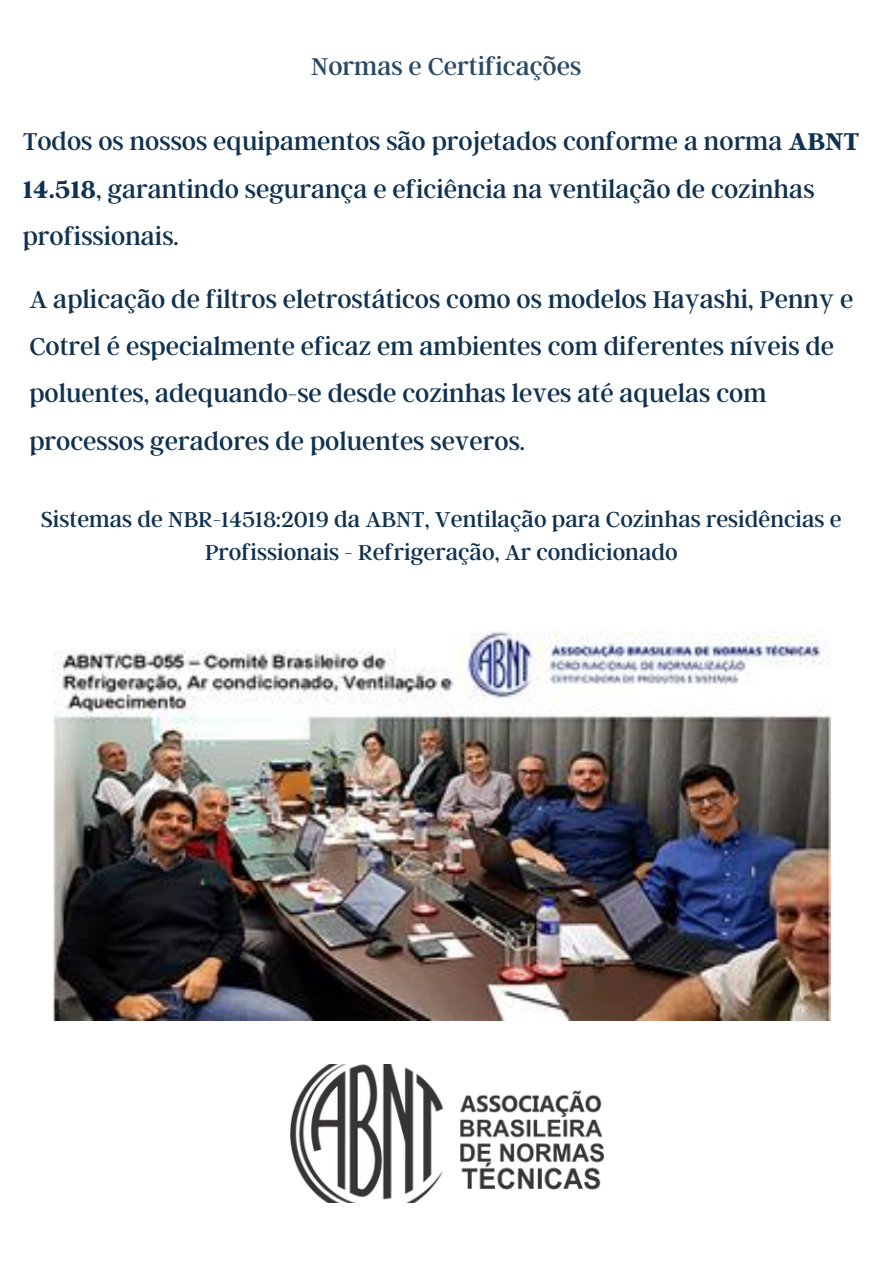
<style>
.page{position:relative;width:894px;height:1264px;background:#fff}
.page>*{position:absolute;margin:0;border:0;box-sizing:border-box;transform-origin:0 0}
.t1{font:27px/47.2px "Argent CF";color:#103250}
.t2{font:27px "Argent CF";color:#294864}
.t3{font:24px/32.7px "Argent CF";color:#103250;text-align:center}
.s1{font-weight:700}
</style>
<div class="page">
<img style="left:290px;top:1064px;width:313px;height:138px">
<img style="left:53px;top:631px;width:777px;height:389px">
<h1 class="t2" style="left:311px;top:49px;width:271px">Normas e Certificações</h1>
<p class="t1" style="left:23px;top:117px;width:838px">Todos os nossos equipamentos são projetados conforme a norma <span class="s1">ABNT<br>14.518</span>, garantindo segurança e eficiência na ventilação de cozinhas profissionais.</p>
<p class="t1" style="left:29px;top:274px;width:825px">A aplicação de filtros eletrostáticos como os modelos Hayashi, Penny e Cotrel é especialmente eficaz em ambientes com diferentes níveis de poluentes, adequando-se desde cozinhas leves até aquelas com processos geradores de poluentes severos.</p>
<p class="t3" style="left:41px;top:502px;width:801px">Sistemas de NBR-14518:2019 da ABNT, Ventilação para Cozinhas residências e<br>Profissionais - Refrigeração, Ar condicionado</p>
</div>
